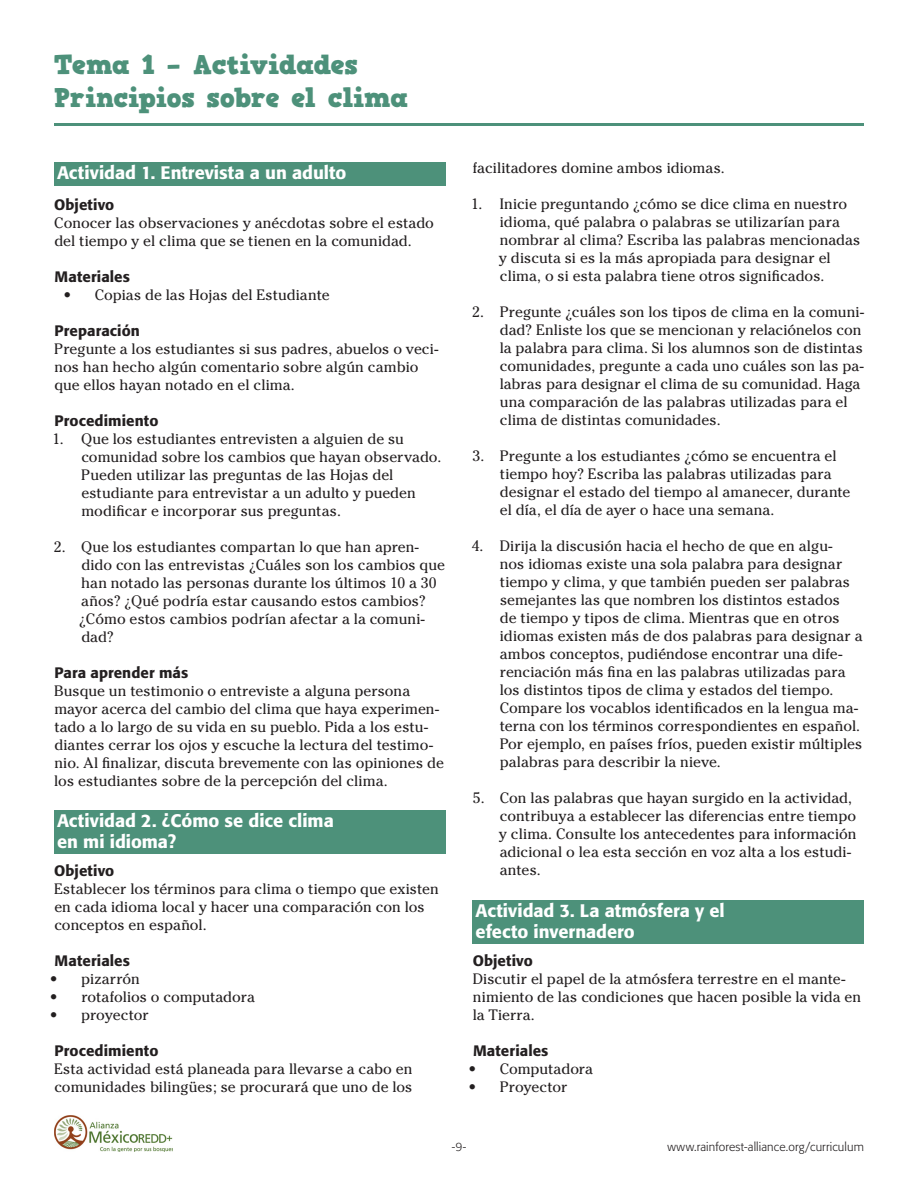
<style>
.page{position:relative;width:918px;height:1188px;background:#fff}
.page>*{position:absolute;margin:0;border:0;box-sizing:border-box;transform-origin:0 0}
.t1{font:27px "HVD Comic Serif Pro";letter-spacing:-.01em;color:#4d917a}
.t2{font:500 18px/21px "Formata";color:#fff}
.t3{font:15px/18px "Cheltenham";color:#231f20}
.t4{font:500 15px "Formata";letter-spacing:.005em;color:#231f20}
.t5{font:300 12px "Formata";letter-spacing:.01em;color:#231f20}
</style>
<div class="page">
<hr style="left:54px;top:123px;width:810px;height:3px;background:#4d917a">
<div style="left:54px;top:162px;width:392px;height:24px;background:#4d917a"></div>
<div style="left:54px;top:810px;width:392px;height:43px;background:#4d917a"></div>
<div style="left:472px;top:900px;width:392px;height:43px;background:#4d917a"></div>
<img style="left:54px;top:1115px;width:119px;height:37px">
<p class="t1" style="left:54px;top:47px;width:306px">Tema 1 – Actividades</p>
<p class="t1" style="left:54px;top:79px;width:355px">Principios sobre el clima</p>
<p class="t2" style="left:57px;top:162px;width:291px">Actividad 1. Entrevista a un adulto</p>
<p class="t4" style="left:54px;top:195px;width:62px">Objetivo</p>
<p class="t3" style="left:54px;top:214px;width:381px">Conocer las observaciones y anécdotas sobre el estado del tiempo y el clima que se tienen en la comunidad.</p>
<p class="t4" style="left:55px;top:267px;width:77px">Materiales</p>
<p class="t3" style="left:63px;top:286px;width:268px">• Copias de las Hojas del Estudiante</p>
<p class="t4" style="left:55px;top:321px;width:87px">Preparación</p>
<p class="t3" style="left:54px;top:340px;width:385px">Pregunte a los estudiantes si sus padres, abuelos o veci&shy;nos han hecho algún comentario sobre algún cambio que ellos hayan notado en el clima.</p>
<p class="t4" style="left:55px;top:411px;width:105px">Procedimiento</p>
<p class="t3" style="left:81px;top:430px;width:362px;text-indent:-29px">1. Que los estudiantes entrevisten a alguien de su comunidad sobre los cambios que hayan observado.<br>Pueden utilizar las preguntas de las Hojas del estudiante para entrevistar a un adulto y pueden modificar e incorporar sus preguntas.</p>
<p class="t3" style="left:79px;top:538px;width:367px;text-indent:-25px">2. Que los estudiantes compartan lo que han apren&shy;dido con las entrevistas ¿Cuáles son los cambios que han notado las personas durante los últimos 10 a 30 años? ¿Qué podría estar causando estos cambios? ¿Cómo estos cambios podrían afectar a la comuni&shy;dad?</p>
<p class="t4" style="left:55px;top:663px;width:135px">Para aprender más</p>
<p class="t3" style="left:54px;top:682px;width:391px">Busque un testimonio o entreviste a alguna persona mayor acerca del cambio del clima que haya experimen&shy;tado a lo largo de su vida en su pueblo. Pida a los estu&shy;diantes cerrar los ojos y escuche la lectura del testimo&shy;nio. Al finalizar, discuta brevemente con las opiniones de los estudiantes sobre de la percepción del clima.</p>
<p class="t2" style="left:57px;top:810px;width:278px">Actividad 2. ¿Cómo se dice clima en mi idioma?</p>
<p class="t4" style="left:54px;top:861px;width:62px">Objetivo</p>
<p class="t3" style="left:54px;top:880px;width:386px">Establecer los términos para clima o tiempo que existen en cada idioma local y hacer una comparación con los conceptos en español.</p>
<p class="t4" style="left:55px;top:951px;width:77px">Materiales</p>
<p class="t3" style="left:50px;top:970px;width:92px">• pizarrón</p>
<p class="t3" style="left:50px;top:988px;width:207px">• rotafolios o computadora</p>
<p class="t3" style="left:50px;top:1006px;width:100px">• proyector</p>
<p class="t4" style="left:55px;top:1041px;width:105px">Procedimiento</p>
<p class="t3" style="left:54px;top:1060px;width:360px">Esta actividad está planeada para llevarse a cabo en comunidades bilingües; se procurará que uno de los</p>
<p class="t3" style="left:473px;top:159px;width:253px">facilitadores domine ambos idiomas.</p>
<p class="t3" style="left:499px;top:195px;width:363px;text-indent:-28px">1. Inicie preguntando ¿cómo se dice clima en nuestro idioma, qué palabra o palabras se utilizarían para nombrar al clima? Escriba las palabras mencionadas y discuta si es la más apropiada para designar el clima, o si esta palabra tiene otros significados.</p>
<p class="t3" style="left:500px;top:303px;width:366px;text-indent:-27px">2. Pregunte ¿cuáles son los tipos de clima en la comuni&shy;dad? Enliste los que se mencionan y relaciónelos con la palabra para clima. Si los alumnos son de distintas comunidades, pregunte a cada uno cuáles son las pa&shy;labras para designar el clima de su comunidad. Haga una comparación de las palabras utilizadas para el clima de distintas comunidades.</p>
<p class="t3" style="left:500px;top:447px;width:352px;text-indent:-27px">3. Pregunte a los estudiantes ¿cómo se encuentra el tiempo hoy? Escriba las palabras utilizadas para designar el estado del tiempo al amanecer, durante el día, el día de ayer o hace una semana.</p>
<p class="t3" style="left:500px;top:537px;width:364px;text-indent:-28px">4. Dirija la discusión hacia el hecho de que en algu-<br>nos idiomas existe una sola palabra para designar tiempo y clima, y que también pueden ser palabras semejantes las que nombren los distintos estados<br>de tiempo y tipos de clima. Mientras que en otros idiomas existen más de dos palabras para designar a ambos conceptos, pudiéndose encontrar una dife&shy;renciación más fina en las palabras utilizadas para los distintos tipos de clima y estados del tiempo.<br>Compare los vocablos identificados en la lengua ma&shy;terna con los términos correspondientes en español.<br>Por ejemplo, en países fríos, pueden existir múltiples palabras para describir la nieve.</p>
<p class="t3" style="left:499px;top:789px;width:359px;text-indent:-26px">5. Con las palabras que hayan surgido en la actividad, contribuya a establecer las diferencias entre tiempo y clima. Consulte los antecedentes para información adicional o lea esta sección en voz alta a los estudi&shy;antes.</p>
<p class="t2" style="left:476px;top:900px;width:251px">Actividad 3. La atmósfera y el efecto invernadero</p>
<p class="t4" style="left:473px;top:951px;width:62px">Objetivo</p>
<p class="t3" style="left:473px;top:970px;width:390px">Discutir el papel de la atmósfera terrestre en el mante&shy;nimiento de las condiciones que hacen posible la vida en la Tierra.</p>
<p class="t4" style="left:473px;top:1041px;width:77px">Materiales</p>
<p class="t3" style="left:468px;top:1060px;width:126px">• Computadora</p>
<p class="t3" style="left:468px;top:1078px;width:101px">• Proyector</p>
<p class="t5" style="left:452px;top:1140px;width:16px">-9-</p>
<p class="t5" style="left:667px;top:1140px;width:198px">www.rainforest-alliance.org/curriculum</p>
</div>
